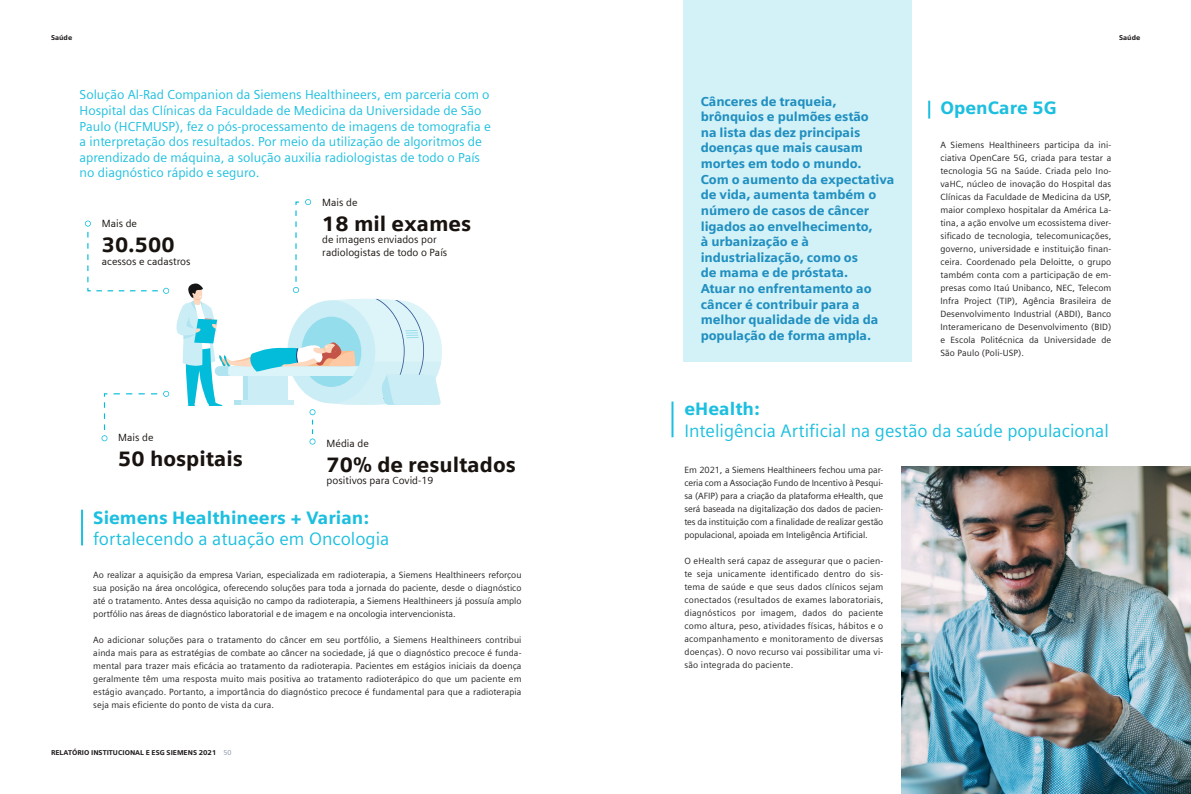
<style>
.page{position:relative;width:1191px;height:794px;background:#fff}
.page>*{position:absolute;margin:0;border:0;box-sizing:border-box;transform-origin:0 0}
.t1{font:900 20.9px "Siemens Sans";color:#191310}
.Titulo_Pequeno{font:18px "Siemens Sans";color:#1cbfdf}
.Titulo_Pequeno-2{font:900 18px "Siemens Sans";color:#1cbfdf}
.Texto{font:900 13px/15.6px "Siemens Sans";letter-spacing:-.01em;color:#218fc0}
.Texto-2{font:13px/15.6px "Siemens Sans";color:#1cbfdf}
.t2{font:10.5px/12.6px "Siemens Sans";color:#191310}
.Texto-3{font:9px/13px "Siemens Sans";letter-spacing:.01em;color:#231f20;text-align:justify}
.Rodapé{font:900 7px "Siemens Sans";color:#231f20}
.s1{font-weight:400;color:#858ea3}
</style>
<div class="page">
<div style="left:683px;top:0;width:228px;height:361px;background:#d2f2f8"></div>
<svg style="left:85px;top:199px;width:357px;height:245px"></svg>
<img style="left:902px;top:466px;width:289px;height:328px">
<hr style="left:81px;top:510px;width:2px;height:35px;background:#1cbfdf">
<svg style="left:928px;top:101px;width:2px;height:17px"></svg>
<hr style="left:671px;top:401px;width:2px;height:36px;background:#1cbfdf">
<p class="Rodapé" style="left:51px;top:33px;width:23px">Saúde</p>
<p class="Rodapé" style="left:1119px;top:33px;width:23px">Saúde</p>
<p class="Texto-2" style="left:80px;top:87px;width:413px">Solução Al-Rad Companion da Siemens Healthineers, em parceria com o Hospital das Clínicas da Faculdade de Medicina da Universidade de São Paulo (HCFMUSP), fez o pós-processamento de imagens de tomografia e a interpretação dos resultados. Por meio da utilização de algoritmos de aprendizado de máquina, a solução auxilia radiologistas de todo o País no diagnóstico rápido e seguro.</p>
<p class="t2" style="left:102px;top:217px;width:37px">Mais de</p>
<p class="t1" style="left:102px;top:233px;width:74px">30.500</p>
<p class="t2" style="left:102px;top:255px;width:90px">acessos e cadastros</p>
<p class="t2" style="left:322px;top:196px;width:37px">Mais de</p>
<p class="t1" style="left:322px;top:211px;width:150px">18 mil exames</p>
<p class="t2" style="left:322px;top:233px;width:127px">de imagens enviados por radiologistas de todo o País</p>
<p class="t2" style="left:118px;top:431px;width:37px">Mais de</p>
<p class="t1" style="left:118px;top:447px;width:126px">50 hospitais</p>
<p class="t2" style="left:327px;top:437px;width:44px">Média de</p>
<p class="t1" style="left:327px;top:452px;width:191px">70% de resultados</p>
<p class="t2" style="left:327px;top:474px;width:108px">positivos para Covid-19</p>
<p class="Titulo_Pequeno-2" style="left:93px;top:506px;width:277px">Siemens Healthineers + Varian:</p>
<p class="Titulo_Pequeno" style="left:93px;top:529px;width:298px">fortalecendo a atuação em Oncologia</p>
<p class="Texto-3" style="left:93px;top:569px;width:430px">Ao realizar a aquisição da empresa Varian, especializada em radioterapia, a Siemens Healthineers reforçou sua posição na área oncológica, oferecendo soluções para toda a jornada do paciente, desde o diagnóstico até o tratamento. Antes dessa aquisição no campo da radioterapia, a Siemens Healthineers já possuía amplo portfólio nas áreas de diagnóstico laboratorial e de imagem e na oncologia intervencionista.</p>
<p class="Texto-3" style="left:93px;top:634px;width:430px">Ao adicionar soluções para o tratamento do câncer em seu portfólio, a Siemens Healthineers contribui ainda mais para as estratégias de combate ao câncer na sociedade, já que o diagnóstico precoce é funda&shy;mental para trazer mais eficácia ao tratamento da radioterapia. Pacientes em estágios iniciais da doença geralmente têm uma resposta muito mais positiva ao tratamento radioterápico do que um paciente em estágio avançado. Portanto, a importância do diagnóstico precoce é fundamental para que a radioterapia seja mais eficiente do ponto de vista da cura.</p>
<p class="Rodapé" style="left:51px;top:748px;width:182px">RELATÓRIO INSTITUCIONAL E ESG SIEMENS 2021 <span class="s1">50</span></p>
<p class="Texto" style="left:701px;top:93px;width:170px">Cânceres de traqueia, brônquios e pulmões estão na lista das dez principais doenças que mais causam mortes em todo o mundo.</p>
<p class="Texto" style="left:701px;top:171px;width:195px">Com o aumento da expectativa de vida, aumenta também o número de casos de câncer ligados ao envelhecimento,<br>à urbanização e à industrialização, como os<br>de mama e de próstata.<br>Atuar no enfrentamento ao câncer é contribuir para a melhor qualidade de vida da população de forma ampla.</p>
<p class="Titulo_Pequeno-2" style="left:940px;top:97px;width:118px">OpenCare 5G</p>
<p class="Texto-3" style="left:940px;top:138px;width:172px">A Siemens Healthineers participa da ini&shy;ciativa OpenCare 5G, criada para testar a tecnologia 5G na Saúde. Criada pelo Ino&shy;vaHC, núcleo de inovação do Hospital das Clínicas da Faculdade de Medicina da USP, maior complexo hospitalar da América La&shy;tina, a ação envolve um ecossistema diver&shy;sificado de tecnologia, telecomunicações, governo, universidade e instituição finan&shy;ceira. Coordenado pela Deloitte, o grupo também conta com a participação de em&shy;presas como Itaú Unibanco, NEC, Telecom Infra Project (TIP), Agência Brasileira de Desenvolvimento Industrial (ABDI), Banco Interamericano de Desenvolvimento (BID) e Escola Politécnica da Universidade de São Paulo (Poli-USP).</p>
<p class="Titulo_Pequeno-2" style="left:684px;top:398px;width:77px">eHealth:</p>
<p class="Titulo_Pequeno" style="left:684px;top:420px;width:426px">Inteligência Artificial na gestão da saúde populacional</p>
<p class="Texto-3" style="left:684px;top:463px;width:200px">Em 2021, a Siemens Healthineers fechou uma par&shy;ceria com a Associação Fundo de Incentivo à Pesqui&shy;sa (AFIP) para a criação da plataforma eHealth, que será baseada na digitalização dos dados de pacien&shy;tes da instituição com a finalidade de realizar gestão populacional, apoiada em Inteligência Artificial.</p>
<p class="Texto-3" style="left:684px;top:554px;width:200px">O eHealth será capaz de assegurar que o pacien&shy;te seja unicamente identificado dentro do sis&shy;tema de saúde e que seus dados clínicos sejam conectados (resultados de exames laboratoriais, diagnósticos por imagem, dados do paciente como altura, peso, atividades físicas, hábitos e o acompanhamento e monitoramento de diversas doenças). O novo recurso vai possibilitar uma vi&shy;são integrada do paciente.</p>
</div>
